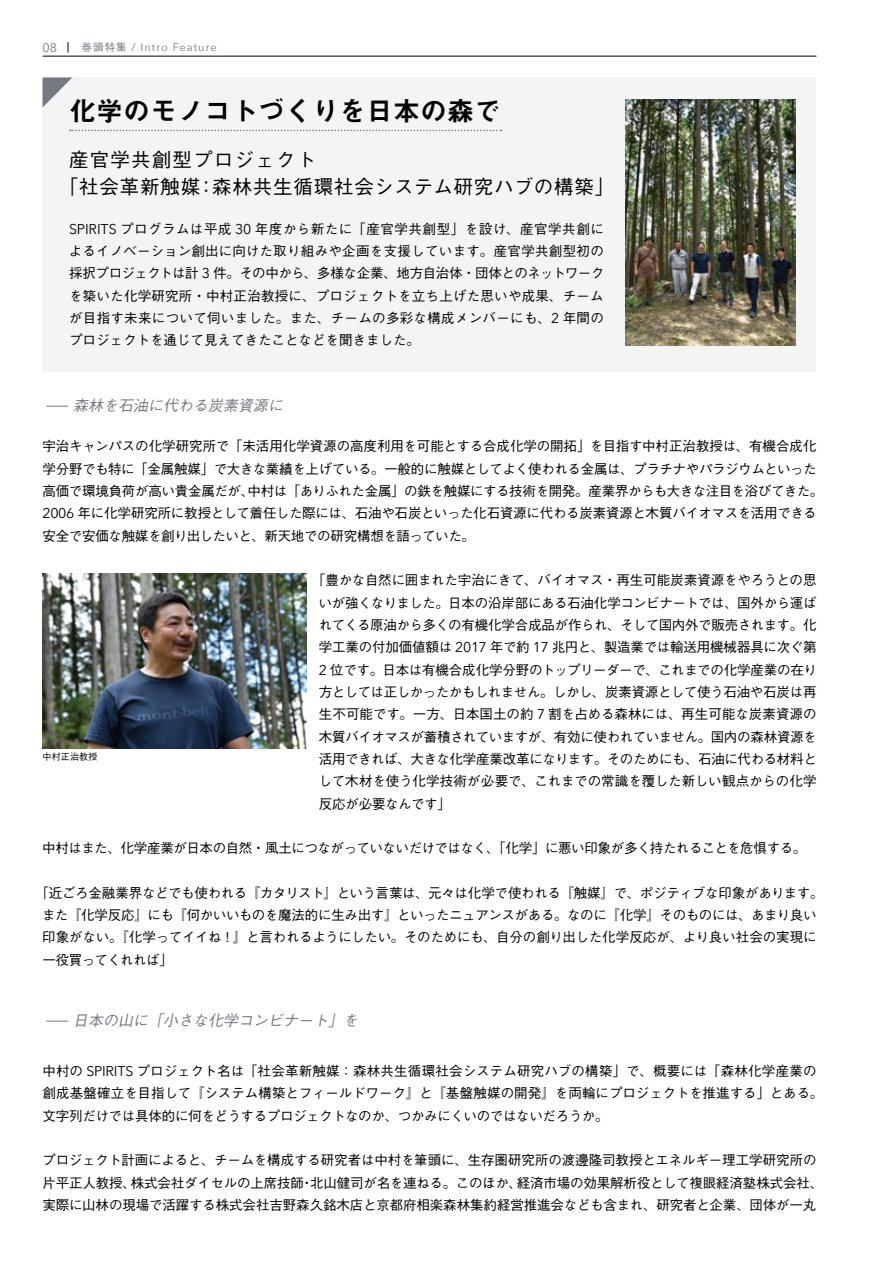
<style>
.page{position:relative;width:893px;height:1263px;background:#fff}
.page>*{position:absolute;margin:0;border:0;box-sizing:border-box;transform-origin:0 0}
.t1{font:27px "Midashi Go Pr 5 MB31";color:#000}
.t2{font:500 19.5px/26.5px "Gothic BBB Pr 5";letter-spacing:.045em;color:#000}
.t3{font:italic 500 15px "Gothic BBB Pr 5";color:#777982}
.t4{font:500 13.5px/22.4px "Gothic BBB Pr 5";letter-spacing:-.015em;color:#000}
.t5{font:500 13.5px "Gothic BBB Pr 5";letter-spacing:-.035em;color:#000}
.t6{font:12.6px "Avenir Next";color:#777982}
.t7{font:10.95px "Avenir Next";letter-spacing:.09em;color:#777982}
.t8{font:500 9px "Gothic BBB Pr 5";letter-spacing:.02em;color:#000}
.s1{font-family:"Gothic BBB Pr 5";font-weight:500;font-size:10.5px}
.s2{font-family:"Avenir Next";font-weight:400;font-size:14.1px}
.s3{font-size:13.5px}
</style>
<div class="page">
<hr style="left:43px;top:56px;width:773px;height:1px;background:#000">
<div style="left:43px;top:77px;width:773px;height:295px;background:#f3f4f5"></div>
<svg style="left:70px;top:130px;width:431px;height:1px"></svg>
<svg style="left:43px;top:77px;width:29px;height:30px"></svg>
<img style="left:43px;top:574px;width:263px;height:174px">
<img style="left:625px;top:99px;width:170px;height:247px">
<p class="t6" style="left:43px;top:37px;width:16px">08</p>
<p class="t7" style="left:82px;top:38px;width:137px"><span class="s1">巻頭特集</span> / Intro Feature</p>
<h1 class="t1" style="left:69px;top:90px;width:433px">化学のモノコトづくりを日本の森で</h1>
<h2 class="t2" style="left:59px;top:145px;width:557px;text-indent:10px">産官学共創型プロジェクト<br>「社会革新触媒：森林共生循環社会システム研究ハブの構築」</h2>
<p class="t4" style="left:69px;top:216px;width:537px;text-align:justify"><span class="s2">SPIRITS</span> プログラムは平成 <span class="s2">30</span> 年度から新たに「産官学共創型」を設け、産官学共創によるイノベーション創出に向けた取り組みや企画を支援しています。産官学共創型初の採択プロジェクトは計 <span class="s2">3</span> 件。その中から、多様な企業、地方自治体・団体とのネットワークを築いた化学研究所・中村正治教授に、プロジェクトを立ち上げた思いや成果、チームが目指す未来について伺いました。また、チームの多彩な構成メンバーにも、<span class="s2">2</span> 年間のプロジェクトを通じて見えてきたことなどを聞きました。</p>
<p class="t3" style="left:42px;top:393px;width:247px"><span class="s3">ー</span>森林を石油に代わる炭素資源に</p>
<p class="t4" style="left:42px;top:434px;width:783px">宇治キャンパスの化学研究所で「未活用化学資源の高度利用を可能とする合成化学の開拓」を目指す中村正治教授は、有機合成化学分野でも特に「金属触媒」で大きな業績を上げている。一般的に触媒としてよく使われる金属は、プラチナやパラジウムといった高価で環境負荷が高い貴金属だが、中村は「ありふれた金属」の鉄を触媒にする技術を開発。産業界からも大きな注目を浴びてきた。<span class="s2">2006</span> 年に化学研究所に教授として着任した際には、石油や石炭といった化石資源に代わる炭素資源と木質バイオマスを活用できる安全で安価な触媒を創り出したいと、新天地での研究構想を語っていた。</p>
<p class="t4" style="left:318px;top:568px;width:500px;text-align:justify;text-indent:-7px">「豊かな自然に囲まれた宇治にきて、バイオマス・再生可能炭素資源をやろうとの思いが強くなりました。日本の沿岸部にある石油化学コンビナートでは、国外から運ばれてくる原油から多くの有機化学合成品が作られ、そして国内外で販売されます。化学工業の付加価値額は <span class="s2">2017</span> 年で約 <span class="s2">17</span> 兆円と、製造業では輸送用機械器具に次ぐ第<span class="s2">2</span> 位です。日本は有機合成化学分野のトップリーダーで、これまでの化学産業の在り方としては正しかったかもしれません。しかし、炭素資源として使う石油や石炭は再生不可能です。一方、日本国土の約 <span class="s2">7</span> 割を占める森林には、再生可能な炭素資源の木質バイオマスが蓄積されていますが、有効に使われていません。国内の森林資源を活用できれば、大きな化学産業改革になります。そのためにも、石油に代わる材料として木材を使う化学技術が必要で、これまでの常識を覆した新しい観点からの化学反応が必要なんです」</p>
<p class="t5" style="left:42px;top:837px;width:765px">中村はまた、化学産業が日本の自然・風土につながっていないだけではなく、「化学」に悪い印象が多く持たれることを危惧する。</p>
<p class="t4" style="left:42px;top:880px;width:783px;text-indent:-7px">「近ごろ金融業界などでも使われる『カタリスト』という言葉は、元々は化学で使われる『触媒』で、ポジティブな印象があります。また『化学反応』にも『何かいいものを魔法的に生み出す』といったニュアンスがある。なのに『化学』そのものには、あまり良い印象がない。『化学ってイイね！』と言われるようにしたい。そのためにも、自分の創り出した化学反応が、より良い社会の実現に一役買ってくれれば」</p>
<p class="t8" style="left:43px;top:750px;width:56px">中村正治教授</p>
<p class="t3" style="left:42px;top:1008px;width:322px"><span class="s3">ー</span>日本の山に「小さな化学コンビナート」を</p>
<p class="t4" style="left:42px;top:1058px;width:782px">中村の <span class="s2">SPIRITS</span> プロジェクト名は「社会革新触媒：森林共生循環社会システム研究ハブの構築」で、概要には「森林化学産業の創成基盤確立を目指して『システム構築とフィールドワーク』と『基盤触媒の開発』を両輪にプロジェクトを推進する」とある。文字列だけでは具体的に何をどうするプロジェクトなのか、つかみにくいのではないだろうか。</p>
<p class="t4" style="left:42px;top:1148px;width:783px">プロジェクト計画によると、チームを構成する研究者は中村を筆頭に、生存圏研究所の渡邊隆司教授とエネルギー理工学研究所の片平正人教授、株式会社ダイセルの上席技師・北山健司が名を連ねる。このほか、経済市場の効果解析役として複眼経済塾株式会社、実際に山林の現場で活躍する株式会社吉野森久銘木店と京都府相楽森林集約経営推進会なども含まれ、研究者と企業、団体が一丸</p>
</div>
